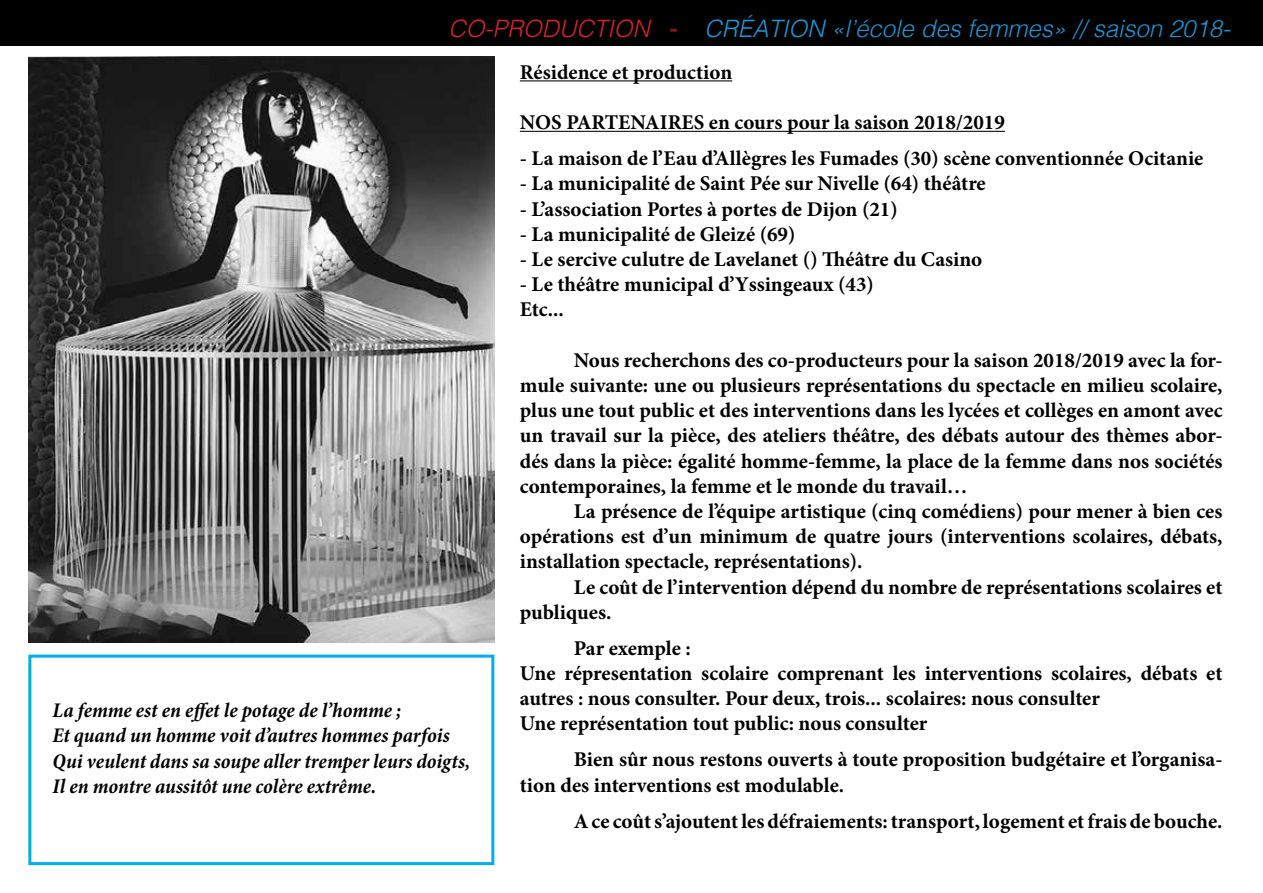
<style>
.page{position:relative;width:1263px;height:893px;background:#fff}
.page>*{position:absolute;margin:0;border:0;box-sizing:border-box;transform-origin:0 0}
.t1{font:italic 300 24px "Helvetica";color:#1a96d4}
.t2{font:700 21px/25.2px "Minion Pro";color:#000}
.t3{font:italic 700 condensed 21px/25.2px "Minion Pro";letter-spacing:-.005em;color:#000}
.s1{color:#d2232a}
.s2{font-weight:700;font-style:normal;color:#811518}
</style>
<div class="page">
<div style="left:0;top:0;width:1263px;height:45px;background:#000"></div>
<hr style="left:520px;top:80px;width:212px;height:1px;background:#000">
<hr style="left:520px;top:131px;width:485px;height:1px;background:#000">
<img style="left:28px;top:56px;width:466px;height:587px">
<div style="left:28px;top:655px;width:466px;height:210px;border:3px solid #00aeef"></div>
<p class="t1" style="left:448px;top:8px;width:783px"><span class="s1">CO-PRODUCTION</span> <span class="s2">-</span> CRÉATION «l’école des femmes» // saison 2018-</p>
<p class="t2" style="left:520px;top:59px;width:214px">Résidence et production</p>
<p class="t2" style="left:520px;top:110px;width:486px">NOS PARTENAIRES en cours pour la saison 2018/2019</p>
<p class="t2" style="left:520px;top:146px;width:685px">- La maison de l’Eau d’Allègres les Fumades (30) scène conventionnée Ocitanie</p>
<p class="t2" style="left:520px;top:171px;width:467px">- La municipalité de Saint Pée sur Nivelle (64) théâtre</p>
<p class="t2" style="left:520px;top:196px;width:379px">- L’association Portes à portes de Dijon (21)</p>
<p class="t2" style="left:520px;top:221px;width:277px">- La municipalité de Gleizé (69)</p>
<p class="t2" style="left:520px;top:246px;width:464px">- Le sercive culutre de Lavelanet () Théâtre du Casino</p>
<p class="t2" style="left:520px;top:272px;width:356px">- Le théâtre municipal d’Yssingeaux (43)<br>Etc...</p>
<p class="t2" style="left:520px;top:347px;width:704px;text-align:justify;text-indent:54px">Nous recherchons des co-producteurs pour la saison 2018/2019 avec la for&shy;mule suivante: une ou plusieurs représentations du spectacle en milieu scolaire, plus une tout public et des interventions dans les lycées et collèges en amont avec un travail sur la pièce, des ateliers théâtre, des débats autour des thèmes abor&shy;dés dans la pièce: égalité homme-femme, la place de la femme dans nos sociétés contemporaines, la femme et le monde du travail…</p>
<p class="t2" style="left:520px;top:498px;width:704px;text-align:justify;text-indent:54px">La présence de l’équipe artistique (cinq comédiens) pour mener à bien ces opérations est d’un minimum de quatre jours (interventions scolaires, débats, installation spectacle, représentations).</p>
<p class="t2" style="left:520px;top:574px;width:704px;text-indent:54px">Le coût de l’intervention dépend du nombre de représentations scolaires et publiques.</p>
<p class="t2" style="left:520px;top:635px;width:704px;text-indent:54px">Par exemple :<br>Une répresentation scolaire comprenant les interventions scolaires, débats et autres : nous consulter. Pour deux, trois... scolaires: nous consulter<br>Une représentation tout public: nous consulter</p>
<p class="t2" style="left:520px;top:747px;width:704px;text-indent:54px">Bien sûr nous restons ouverts à toute proposition budgétaire et l’organisa&shy;tion des interventions est modulable.</p>
<p class="t2" style="left:574px;top:808px;width:650px">A ce coût s’ajoutent les défraiements: transport, logement et frais de bouche.</p>
<p class="t3" style="left:53px;top:698px;width:419px">La femme est en effet le potage de l’homme ;<br>Et quand un homme voit d’autres hommes parfois Qui veulent dans sa soupe aller tremper leurs doigts, Il en montre aussitôt une colère extrême.</p>
</div>
